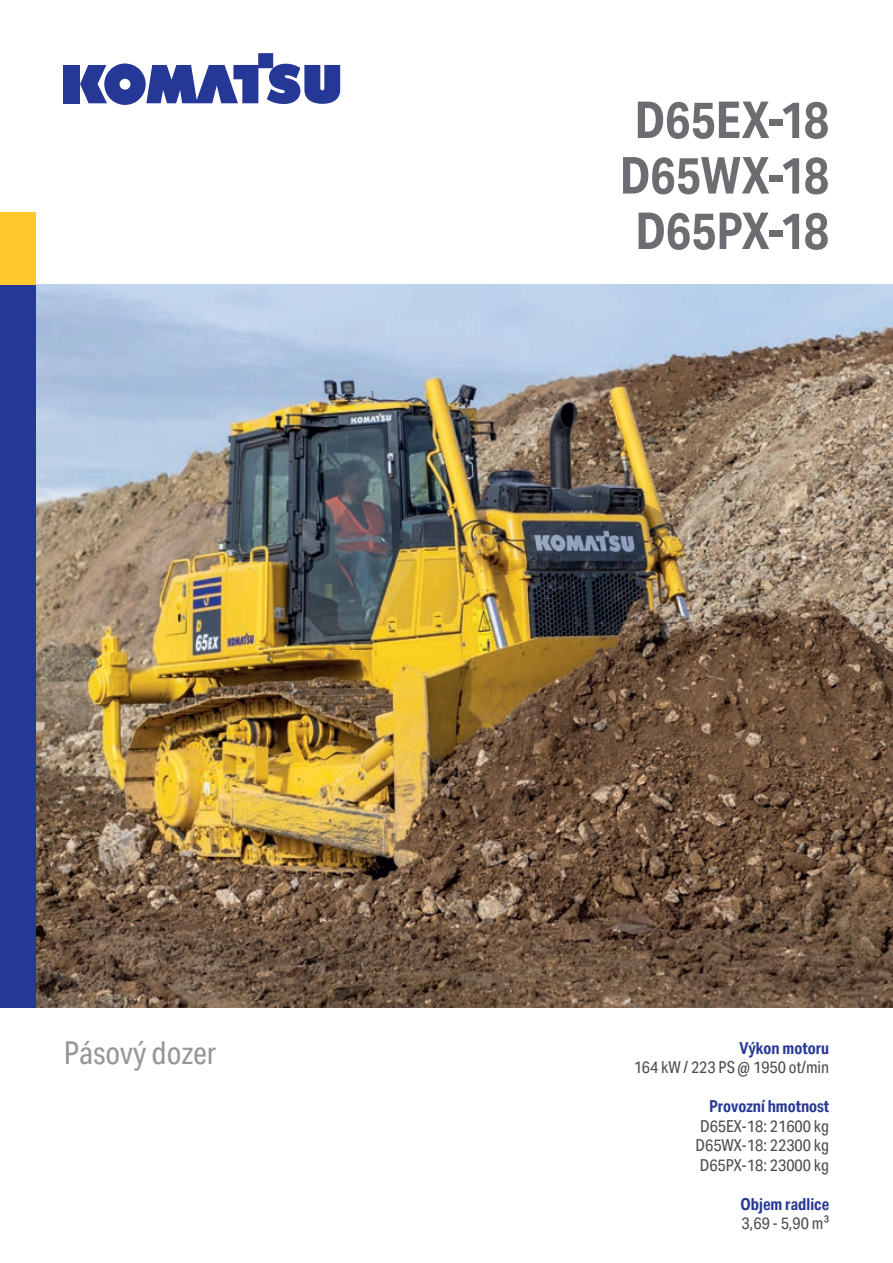
<style>
.page{position:relative;width:893px;height:1263px;background:#fff}
.page>*{position:absolute;margin:0;border:0;box-sizing:border-box;transform-origin:0 0}
.t1{font:700 51px/55.5px "Aktiv Grotesk Cd";letter-spacing:-.005em;color:#6c6d70;text-align:center}
.t2{font:31.5px "Aktiv Grotesk Cd";color:#95979a}
.t3{font:16.5px/19.5px "Aktiv Grotesk Cd";color:#4b4c4d;text-align:justify}
.t4{font:700 16.5px "Aktiv Grotesk Cd";color:#263895}
</style>
<div class="page">
<img style="left:36px;top:285px;width:857px;height:723px">
<div style="left:64px;top:65px;width:16px;height:38px;background:#263895"></div>
<svg style="left:80px;top:53px;width:260px;height:52px"></svg>
<div style="left:0;top:213px;width:36px;height:85px;background:#fec92d"></div>
<div style="left:0;top:285px;width:36px;height:723px;background:#263895"></div>
<h2 class="t2" style="left:64px;top:1035px;width:154px">Pásový dozer</h2>
<h1 class="t1" style="left:620px;top:93px;width:211px">D65EX-18<br>D65WX-18<br>D65PX-18</h1>
<p class="t4" style="left:739px;top:1038px;width:91px">Výkon motoru</p>
<p class="t3" style="left:634px;top:1058px;width:197px">164 kW / 223 PS @ 1950 ot/min</p>
<p class="t4" style="left:709px;top:1097px;width:122px">Provozní hmotnost</p>
<p class="t3" style="left:696px;top:1116px;width:135px">D65EX-18: 21600 kg D65WX-18: 22300 kg D65PX-18: 23000 kg</p>
<p class="t4" style="left:740px;top:1194px;width:90px">Objem radlice</p>
<p class="t3" style="left:742px;top:1214px;width:89px">3,69 - 5,90 m³</p>
</div>
